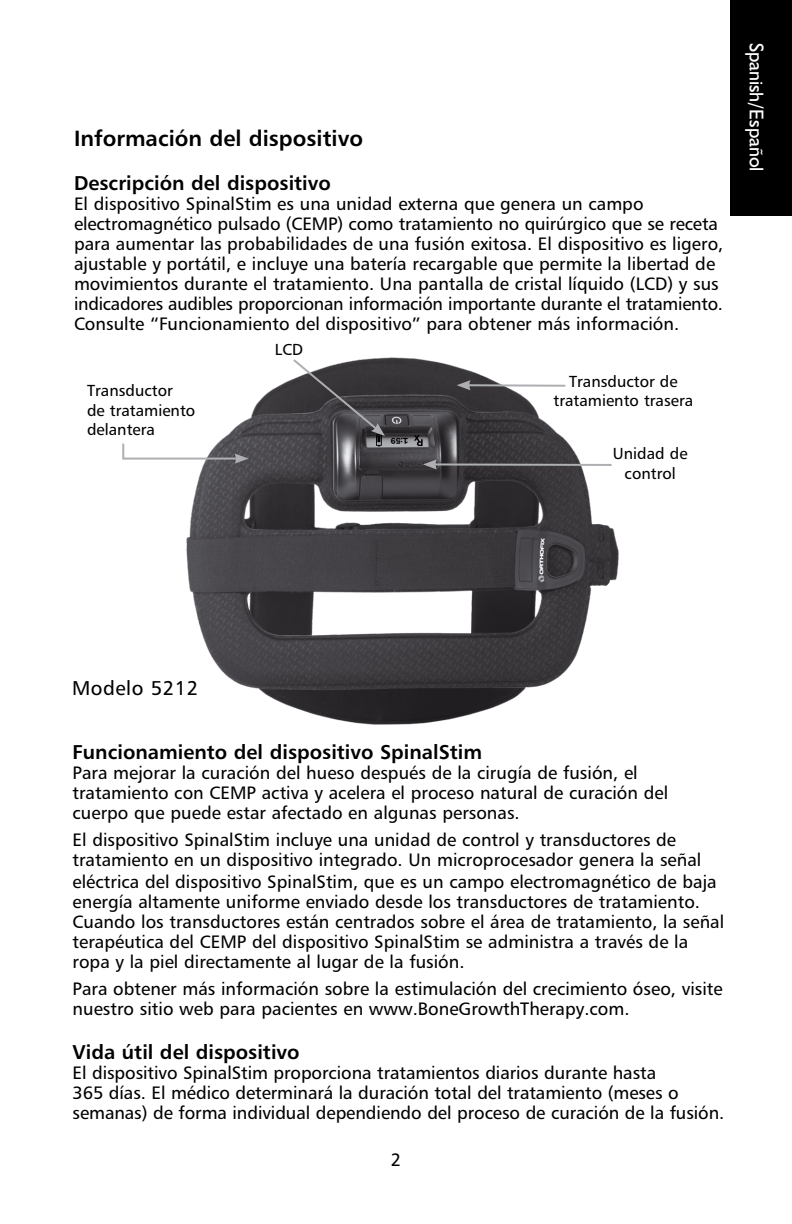
<style>
.page{position:relative;width:792px;height:1224px;background:#fff}
.page>*{position:absolute;margin:0;border:0;box-sizing:border-box;transform-origin:0 0}
.t1{font:22px "Humanist 777 BT Bold B";color:#000}
.t2{font:20px "Humanist 777 BT Bold B";color:#000}
.t3{font:20px "Humanist 521 BT";color:#fff}
.t4{font:20px "Humanist 777 BT Roman B";letter-spacing:.025em;color:#000}
.t5{font:18px/20px "Humanist 777 BT Roman B";color:#000}
.t6{font:16px/19.2px "Humanist 777 BT Roman B";color:#000;text-align:center}
.t7{font:600 8.4px "Franklin Gothic";color:#000}
</style>
<div class="page">
<div style="left:730px;top:0;width:62px;height:216px;background:#000"></div>
<img style="left:186px;top:357px;width:433px;height:368px">
<svg style="left:122px;top:442px;width:127px;height:22px"></svg>
<hr style="left:434px;top:463px;width:178px;height:3px;background:#aeafb2">
<svg style="left:423px;top:459px;width:14px;height:11px"></svg>
<hr style="left:468px;top:384px;width:97px;height:3px;background:#aeafb2">
<svg style="left:457px;top:380px;width:14px;height:10px"></svg>
<svg style="left:414px;top:435px;width:9px;height:11px"></svg>
<svg style="left:291px;top:357px;width:94px;height:90px;background:#575559"></svg>
<p class="t1" style="left:74px;top:124px;width:291px">Información del dispositivo</p>
<p class="t2" style="left:74px;top:170px;width:258px">Descripción del dispositivo</p>
<p class="t5" style="left:74px;top:193px;width:651px">El dispositivo SpinalStim es una unidad externa que genera un campo electromagnético pulsado (CEMP) como tratamiento no quirúrgico que se receta para aumentar las probabilidades de una fusión exitosa. El dispositivo es ligero, ajustable y portátil, e incluye una batería recargable que permite la libertad de movimientos durante el tratamiento. Una pantalla de cristal líquido (LCD) y sus indicadores audibles proporcionan información importante durante el tratamiento.<br>Consulte “Funcionamiento del dispositivo” para obtener más información.</p>
<p class="t6" style="left:87px;top:381px;width:110px;text-align:left">Transductor<br>de tratamiento delantera</p>
<p class="t6" style="left:275px;top:340px;width:30px">LCD</p>
<p class="t7" style="left:408px;top:446px;width:19px;rotate:-179deg">1:59</p>
<p class="t6" style="left:554px;top:371px;width:141px">Transductor de tratamiento trasera</p>
<p class="t6" style="left:613px;top:444px;width:76px">Unidad de control</p>
<p class="t3" style="left:769px;top:43px;width:130px;rotate:90deg">Spanish/Español</p>
<p class="t4" style="left:72px;top:676px;width:128px">Modelo 5212</p>
<p class="t2" style="left:73px;top:739px;width:411px">Funcionamiento del dispositivo SpinalStim</p>
<p class="t5" style="left:73px;top:762px;width:597px">Para mejorar la curación del hueso después de la cirugía de fusión, el tratamiento con CEMP activa y acelera el proceso natural de curación del cuerpo que puede estar afectado en algunas personas.</p>
<p class="t5" style="left:73px;top:830px;width:630px">El dispositivo SpinalStim incluye una unidad de control y transductores de tratamiento en un dispositivo integrado. Un microprocesador genera la señal</p>
<p class="t5" style="left:73px;top:872px;width:653px">eléctrica del dispositivo SpinalStim, que es un campo electromagnético de baja energía altamente uniforme enviado desde los transductores de tratamiento.<br>Cuando los transductores están centrados sobre el área de tratamiento, la señal terapéutica del CEMP del dispositivo SpinalStim se administra a través de la ropa y la piel directamente al lugar de la fusión.</p>
<p class="t5" style="left:73px;top:979px;width:652px">Para obtener más información sobre la estimulación del crecimiento óseo, visite nuestro sitio web para pacientes en www.BoneGrowthTherapy.com.</p>
<p class="t2" style="left:73px;top:1040px;width:229px">Vida útil del dispositivo</p>
<p class="t5" style="left:73px;top:1063px;width:653px">El dispositivo SpinalStim proporciona tratamientos diarios durante hasta<br>365 días. El médico determinará la duración total del tratamiento (meses o semanas) de forma individual dependiendo del proceso de curación de la fusión.</p>
<p class="t5" style="left:391px;top:1150px;width:12px">2</p>
</div>
